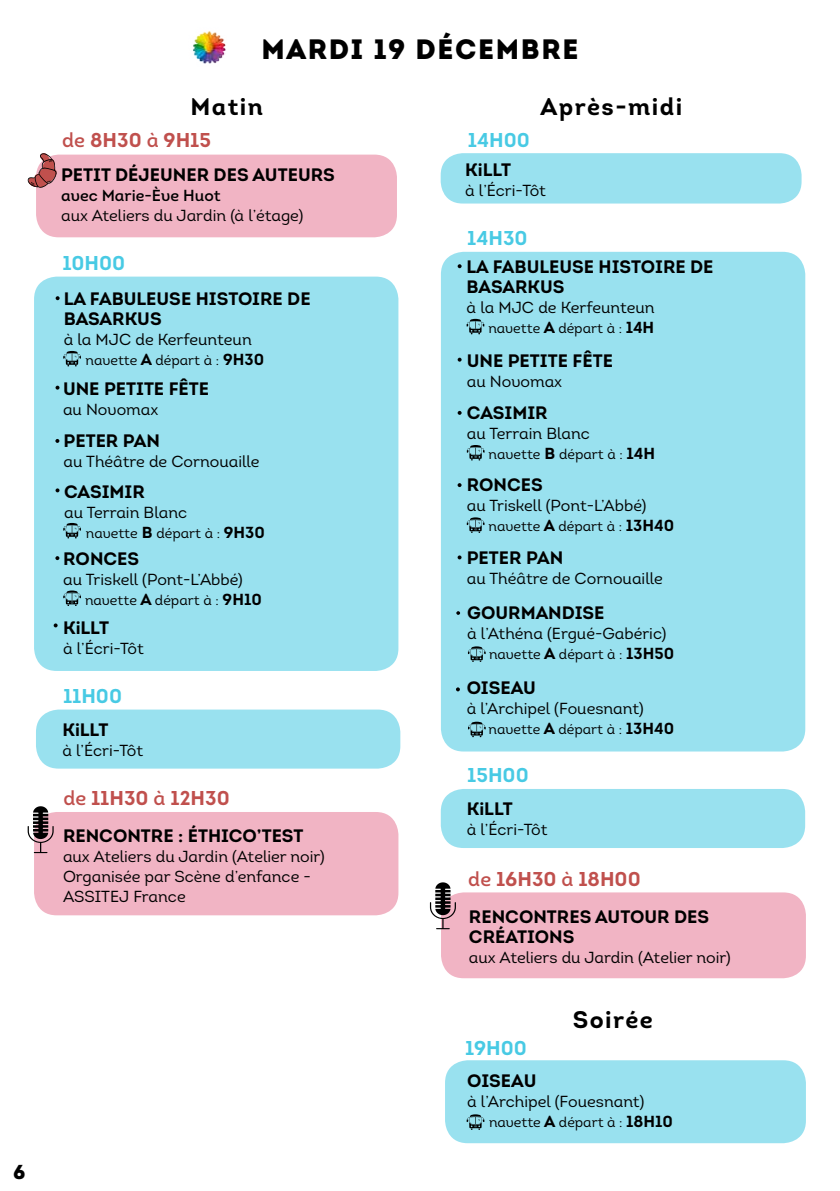
<style>
.page{position:relative;width:840px;height:1191px;background:#fff}
.page>*{position:absolute;margin:0;border:0;box-sizing:border-box;transform-origin:0 0}
.t1{font:900 28px "Intro";letter-spacing:.06em;color:#000}
.t2{font:24px "Intro Bold Alt";letter-spacing:.06em;color:#000}
.t3{font:700 20px "Intro";color:#c0504d}
.t4{font:700 20px "Intro";color:#48cae4}
.t5{font:900 20px "Intro";color:#000}
.t6{font:18px/20px "Intro Bold Caps";color:#000}
.t7{font:16px/20px "Intro Regular Alt";color:#000}
.t8{font:16px "Intro Semi Bold Alt";color:#000}
.t9{font:14px "Intro Regular Alt";color:#000}
.s1{font-family:"Intro Semi Bold Alt";font-weight:400}
.s2{font-family:"Intro Bold Caps";font-size:16px}
.s3{font-family:"Intro";font-weight:700}
</style>
<div class="page">
<div style="left:36px;top:155px;width:361px;height:82px;background:#f1b4c4;border-radius:23px"></div>
<div style="left:34px;top:276px;width:364px;height:395px;background:#99e1ef;border-radius:23px"></div>
<svg style="left:63px;top:351px;width:18px;height:15px"></svg>
<svg style="left:56px;top:296px;width:4px;height:4px"></svg>
<svg style="left:55px;top:386px;width:4px;height:4px"></svg>
<svg style="left:55px;top:439px;width:4px;height:4px"></svg>
<svg style="left:55px;top:488px;width:4px;height:4px"></svg>
<svg style="left:63px;top:590px;width:18px;height:16px"></svg>
<svg style="left:55px;top:556px;width:4px;height:4px"></svg>
<div style="left:440px;top:153px;width:361px;height:50px;background:#99e1ef;border-radius:22px"></div>
<div style="left:440px;top:252px;width:364px;height:499px;background:#99e1ef;border-radius:23px"></div>
<svg style="left:466px;top:319px;width:18px;height:15px"></svg>
<svg style="left:466px;top:445px;width:18px;height:15px"></svg>
<svg style="left:466px;top:517px;width:18px;height:16px"></svg>
<svg style="left:457px;top:264px;width:4px;height:4px"></svg>
<svg style="left:457px;top:358px;width:4px;height:4px"></svg>
<svg style="left:457px;top:411px;width:4px;height:4px"></svg>
<svg style="left:457px;top:483px;width:4px;height:4px"></svg>
<svg style="left:457px;top:555px;width:4px;height:4px"></svg>
<div style="left:34px;top:812px;width:364px;height:103px;background:#f1b4c4;border-radius:23px"></div>
<svg style="left:63px;top:523px;width:18px;height:15px"></svg>
<svg style="left:54px;top:623px;width:4px;height:4px"></svg>
<div style="left:440px;top:789px;width:364px;height:59px;background:#99e1ef;border-radius:23px"></div>
<div style="left:445px;top:1060px;width:360px;height:83px;background:#99e1ef;border-radius:23px"></div>
<svg style="left:466px;top:1114px;width:18px;height:15px"></svg>
<div style="left:36px;top:709px;width:364px;height:59px;background:#99e1ef;border-radius:23px"></div>
<svg style="left:456px;top:611px;width:4px;height:4px"></svg>
<svg style="left:467px;top:646px;width:18px;height:16px"></svg>
<svg style="left:468px;top:721px;width:17px;height:16px"></svg>
<svg style="left:456px;top:687px;width:3px;height:4px"></svg>
<img style="left:193px;top:31px;width:33px;height:33px">
<div style="left:441px;top:892px;width:364px;height:86px;background:#f1b4c4;border-radius:23px"></div>
<svg style="left:28px;top:806px;width:26px;height:47px"></svg>
<svg style="left:429px;top:882px;width:26px;height:47px"></svg>
<svg style="left:27px;top:153px;width:31px;height:35px"></svg>
<p class="t5" style="left:13px;top:1158px;width:14px">6</p>
<h1 class="t1" style="left:261px;top:31px;width:318px">MARDI 19 DÉCEMBRE</h1>
<h2 class="t2" style="left:190px;top:91px;width:74px">Matin</h2>
<p class="t3" style="left:62px;top:127px;width:150px"><span class="s1">de</span> 8H30 <span class="s1">à</span> 9H15</p>
<p class="t6" style="left:61px;top:165px;width:275px">PETIT DÉJEUNER DES AUTEURS</p>
<p class="t8" style="left:61px;top:186px;width:161px">avec Marie-Ève Huot</p>
<p class="t7" style="left:61px;top:206px;width:243px">aux Ateliers du Jardin (à l’étage)</p>
<p class="t4" style="left:62px;top:250px;width:64px">10H00</p>
<p class="t6" style="left:64px;top:288px;width:248px">LA FABULEUSE HISTOIRE DE<br>BASARKUS</p>
<p class="t7" style="left:64px;top:329px;width:189px">à la MJC de Kerfeunteun</p>
<p class="t9" style="left:85px;top:351px;width:180px">navette <span class="s2">A</span> départ à : <span class="s2">9H30</span></p>
<p class="t6" style="left:63px;top:378px;width:147px">UNE PETITE FÊTE</p>
<p class="t7" style="left:63px;top:399px;width:97px">au Novomax</p>
<p class="t6" style="left:64px;top:431px;width:98px">PETER PAN</p>
<p class="t7" style="left:64px;top:451px;width:197px">au Théâtre de Cornouaille</p>
<p class="t6" style="left:64px;top:481px;width:82px">CASIMIR</p>
<p class="t7" style="left:64px;top:502px;width:124px">au Terrain Blanc</p>
<p class="t9" style="left:86px;top:524px;width:180px">navette <span class="s2">B</span> départ à : <span class="s2">9H30</span></p>
<p class="t6" style="left:63px;top:548px;width:77px">RONCES</p>
<p class="t7" style="left:63px;top:569px;width:181px">au Triskell (Pont-L’Abbé)</p>
<p class="t9" style="left:85px;top:591px;width:178px">navette <span class="s2">A</span> départ à : <span class="s2">9H10</span></p>
<p class="t6" style="left:63px;top:617px;width:47px">K<span class="s3">i</span>LLT</p>
<p class="t7" style="left:63px;top:638px;width:82px">à l’Écri-Tôt</p>
<p class="t4" style="left:63px;top:683px;width:60px">11H00</p>
<p class="t6" style="left:62px;top:719px;width:47px">K<span class="s3">i</span>LLT</p>
<p class="t7" style="left:62px;top:740px;width:82px">à l’Écri-Tôt</p>
<p class="t3" style="left:63px;top:785px;width:168px"><span class="s1">de</span> 11H30 <span class="s1">à</span> 12H30</p>
<p class="t6" style="left:63px;top:826px;width:242px">RENCONTRE : ÉTHICO’TEST</p>
<p class="t7" style="left:63px;top:846px;width:263px">aux Ateliers du Jardin (Atelier noir)<br>Organisée par Scène d’enfance -<br>ASSITEJ France</p>
<p class="t4" style="left:467px;top:127px;width:63px">14H00</p>
<h2 class="t2" style="left:540px;top:91px;width:143px">Après-midi</h2>
<p class="t6" style="left:465px;top:160px;width:47px">K<span class="s3">i</span>LLT</p>
<p class="t7" style="left:465px;top:180px;width:82px">à l’Écri-Tôt</p>
<p class="t4" style="left:467px;top:225px;width:62px">14H30</p>
<p class="t6" style="left:466px;top:256px;width:248px">LA FABULEUSE HISTOIRE DE<br>BASARKUS</p>
<p class="t7" style="left:466px;top:297px;width:189px">à la MJC de Kerfeunteun</p>
<p class="t9" style="left:488px;top:319px;width:167px">navette <span class="s2">A</span> départ à : <span class="s2">14H</span></p>
<p class="t6" style="left:466px;top:350px;width:147px">UNE PETITE FÊTE</p>
<p class="t7" style="left:466px;top:371px;width:97px">au Novomax</p>
<p class="t6" style="left:466px;top:402px;width:82px">CASIMIR</p>
<p class="t7" style="left:466px;top:423px;width:124px">au Terrain Blanc</p>
<p class="t9" style="left:488px;top:445px;width:168px">navette <span class="s2">B</span> départ à : <span class="s2">14H</span></p>
<p class="t6" style="left:466px;top:475px;width:77px">RONCES</p>
<p class="t7" style="left:466px;top:496px;width:181px">au Triskell (Pont-L’Abbé)</p>
<p class="t9" style="left:488px;top:518px;width:187px">navette <span class="s2">A</span> départ à : <span class="s2">13H40</span></p>
<p class="t6" style="left:466px;top:547px;width:98px">PETER PAN</p>
<p class="t7" style="left:466px;top:568px;width:197px">au Théâtre de Cornouaille</p>
<p class="t6" style="left:467px;top:602px;width:139px">GOURMANDISE</p>
<p class="t7" style="left:467px;top:623px;width:200px">à l’Athéna (Ergué-Gabéric)</p>
<p class="t9" style="left:488px;top:645px;width:187px">navette <span class="s2">A</span> départ à : <span class="s2">13H50</span></p>
<p class="t6" style="left:466px;top:678px;width:71px">OISEAU</p>
<p class="t7" style="left:466px;top:698px;width:178px">à l’Archipel (Fouesnant)</p>
<p class="t9" style="left:488px;top:721px;width:187px">navette <span class="s2">A</span> départ à : <span class="s2">13H40</span></p>
<p class="t4" style="left:467px;top:762px;width:63px">15H00</p>
<p class="t6" style="left:466px;top:798px;width:47px">K<span class="s3">i</span>LLT</p>
<p class="t7" style="left:466px;top:819px;width:82px">à l’Écri-Tôt</p>
<p class="t3" style="left:468px;top:866px;width:174px"><span class="s1">de</span> 16H30 <span class="s1">à</span> 18H00</p>
<p class="t6" style="left:468px;top:906px;width:241px">RENCONTRES AUTOUR DES<br>CRÉATIONS</p>
<p class="t7" style="left:468px;top:947px;width:263px">aux Ateliers du Jardin (Atelier noir)</p>
<h2 class="t2" style="left:572px;top:1004px;width:82px">Soirée</h2>
<p class="t4" style="left:465px;top:1035px;width:63px">19H00</p>
<p class="t6" style="left:467px;top:1070px;width:71px">OISEAU</p>
<p class="t7" style="left:467px;top:1091px;width:178px">à l’Archipel (Fouesnant)</p>
<p class="t9" style="left:488px;top:1113px;width:185px">navette <span class="s2">A</span> départ à : <span class="s2">18H10</span></p>
</div>
